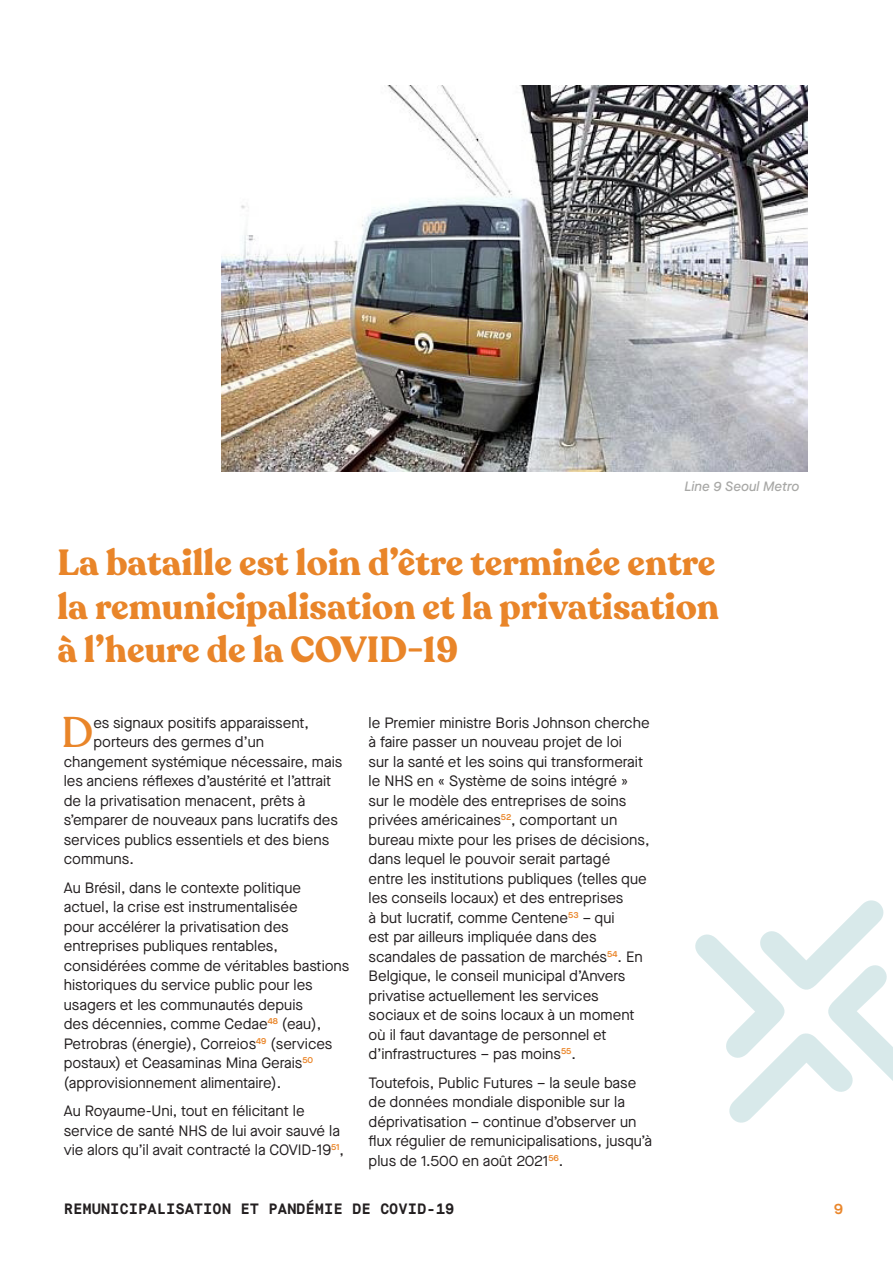
<style>
.page{position:relative;width:893px;height:1263px;background:#fff}
.page>*{position:absolute;margin:0;border:0;box-sizing:border-box;transform-origin:0 0}
.t1{font:500 42.45px "Recoleta";color:#e98529}
.t2{font:700 36px/43.2px "Recoleta";color:#e98529;text-align:justify}
.t3{font:15px/19.5px "Maison Neue";color:#231f20}
.t4{font:700 15px "Maison Mono";color:#231f20}
.t5{font:600 15px "Maison Neue";color:#ea872c}
.Source{font:italic 500 13.5px "Maison Neue";color:#a8a8a6}
</style>
<div class="page">
<svg style="left:695px;top:900px;width:198px;height:223px"></svg>
<img style="left:222px;top:85px;width:586px;height:387px">
<p class="Source" style="left:684px;top:477px;width:116px">Line 9 Seoul Metro</p>
<p class="t2" style="left:57px;top:542px;width:663px">La bataille est loin d’être terminée entre la remunicipalisation et la privatisation à l’heure de la COVID-19</p>
<p class="t1" style="left:62px;top:707px;width:33px">D</p>
<p class="t3" style="left:93px;top:713px;width:217px">es signaux positifs apparaissent,</p>
<p class="t3" style="left:93px;top:732px;width:172px">porteurs des germes d’un</p>
<p class="t3" style="left:64px;top:752px;width:280px">changement systémique nécessaire, mais</p>
<p class="t3" style="left:64px;top:771px;width:269px">les anciens réflexes d’austérité et l’attrait</p>
<p class="t3" style="left:64px;top:791px;width:243px">de la privatisation menacent, prêts à</p>
<p class="t3" style="left:64px;top:810px;width:276px">s’emparer de nouveaux pans lucratifs des</p>
<p class="t3" style="left:64px;top:830px;width:267px">services publics essentiels et des biens</p>
<p class="t3" style="left:64px;top:849px;width:72px">communs.</p>
<p class="t3" style="left:64px;top:878px;width:287px">Au Brésil, dans le contexte politique actuel, la crise est instrumentalisée<br>pour accélérer la privatisation des entreprises publiques rentables, considérées comme de véritables bastions historiques du service public pour les usagers et les communautés depuis<br>des décennies, comme Cedae<sup>48</sup> (eau), Petrobras (énergie), Correios<sup>49</sup> (services postaux) et Ceasaminas Mina Gerais<sup>50 </sup>(approvisionnement alimentaire).</p>
<p class="t3" style="left:64px;top:1101px;width:282px">Au Royaume-Uni, tout en félicitant le service de santé NHS de lui avoir sauvé la vie alors qu’il avait contracté la COVID-19<sup>51</sup>,</p>
<p class="t3" style="left:369px;top:713px;width:283px">le Premier ministre Boris Johnson cherche à faire passer un nouveau projet de loi<br>sur la santé et les soins qui transformerait le NHS en « Système de soins intégré » sur le modèle des entreprises de soins privées américaines<sup>52</sup>, comportant un bureau mixte pour les prises de décisions, dans lequel le pouvoir serait partagé<br>entre les institutions publiques (telles que les conseils locaux) et des entreprises<br>à but lucratif, comme Centene<sup>53</sup> – qui<br>est par ailleurs impliquée dans des scandales de passation de marchés<sup>54</sup>. En Belgique, le conseil municipal d’Anvers privatise actuellement les services sociaux et de soins locaux à un moment où il faut davantage de personnel et d’infrastructures – pas moins<sup>55</sup>.</p>
<p class="t3" style="left:369px;top:1073px;width:285px">Toutefois, Public Futures – la seule base de données mondiale disponible sur la déprivatisation – continue d’observer un flux régulier de remunicipalisations, jusqu’à plus de 1.500 en août 2021<sup>56</sup>.</p>
<p class="t4" style="left:64px;top:1199px;width:392px">REMUNICIPALISATION ET PANDÉMIE DE COVID-19</p>
<p class="t5" style="left:834px;top:1198px;width:10px">9</p>
</div>
